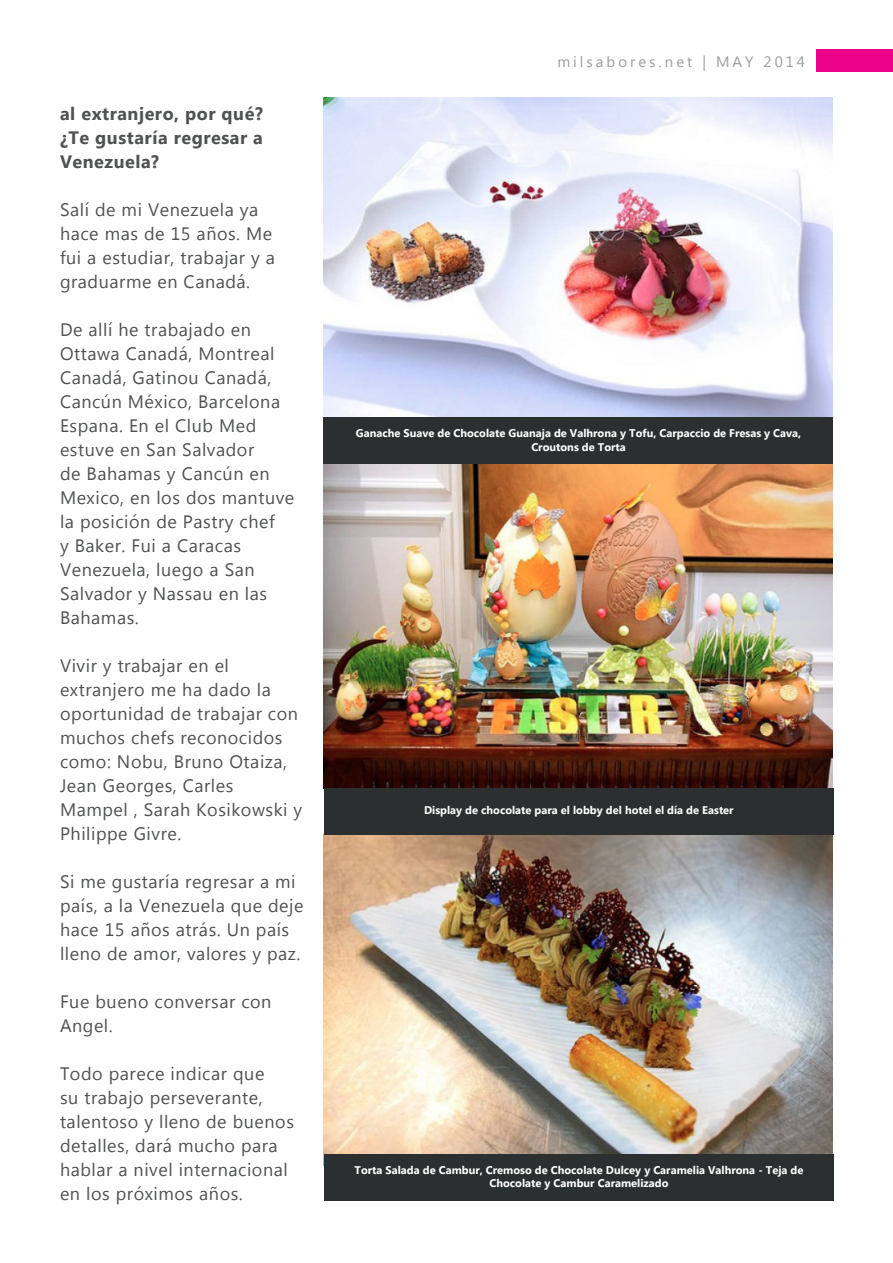
<style>
.page{position:relative;width:893px;height:1263px;background:#fff}
.page>*{position:absolute;margin:0;border:0;box-sizing:border-box;transform-origin:0 0}
.Body{font:18px/24px "Microsoft New Tai Lue";letter-spacing:.03em;color:#505252}
.Body-2{font:700 18px/24px "Microsoft New Tai Lue";letter-spacing:.03em;color:#505252;text-align:justify}
.t1{font:15px "Microsoft New Tai Lue";letter-spacing:.2em;color:#9a9c9e}
.t2{font:700 11.1px/13.4px "Microsoft New Tai Lue";color:#fff;text-align:center}
</style>
<div class="page">
<img style="left:324px;top:98px;width:509px;height:319px">
<img style="left:324px;top:835px;width:509px;height:319px">
<img style="left:324px;top:463px;width:509px;height:325px">
<div style="left:324px;top:417px;width:509px;height:46px;background:#2c2f2f"></div>
<div style="left:324px;top:788px;width:509px;height:47px;background:#2c2f2f"></div>
<div style="left:324px;top:1154px;width:509px;height:46px;background:#2c2f2f"></div>
<div style="left:816px;top:50px;width:77px;height:22px;background:#ed028c"></div>
<p class="Body-2" style="left:60px;top:103px;width:204px">al extranjero, por qué? ¿Te gustaría regresar a Venezuela?</p>
<p class="Body" style="left:60px;top:199px;width:217px">Salí de mi Venezuela ya hace mas de 15 años. Me fui a estudiar, trabajar y a graduarme en Canadá.</p>
<p class="Body" style="left:60px;top:319px;width:236px">De allí he trabajado en<br>Ottawa Canadá, Montreal<br>Canadá, Gatinou Canadá,<br>Cancún México, Barcelona<br>Espana. En el Club Med estuve en San Salvador<br>de Bahamas y Cancún en<br>Mexico, en los dos mantuve la posición de Pastry chef<br>y Baker. Fui a Caracas<br>Venezuela, luego a San<br>Salvador y Nassau en las<br>Bahamas.</p>
<p class="Body" style="left:60px;top:655px;width:244px">Vivir y trabajar en el extranjero me ha dado la oportunidad de trabajar con muchos chefs reconocidos como: Nobu, Bruno Otaiza,<br>Jean Georges, Carles<br>Mampel , Sarah Kosikowski y<br>Philippe Givre.</p>
<p class="Body" style="left:60px;top:871px;width:245px">Si me gustaría regresar a mi país, a la Venezuela que deje hace 15 años atrás. Un país lleno de amor, valores y paz.</p>
<p class="Body" style="left:60px;top:991px;width:213px">Fue bueno conversar con<br>Angel.</p>
<p class="Body" style="left:60px;top:1063px;width:235px">Todo parece indicar que<br>su trabajo perseverante, talentoso y lleno de buenos detalles, dará mucho para hablar a nivel internacional en los próximos años.</p>
<p class="t1" style="left:557px;top:53px;width:249px">milsabores.net | MAY 2014</p>
<p class="t2" style="left:356px;top:428px;width:447px">Ganache Suave de Chocolate Guanaja de Valhrona y Tofu, Carpaccio de Fresas y Cava,<br>Croutons de Torta</p>
<p class="t2" style="left:424px;top:804px;width:311px">Display de chocolate para el lobby del hotel el día de Easter</p>
<p class="t2" style="left:355px;top:1164px;width:450px">Torta Salada de Cambur, Cremoso de Chocolate Dulcey y Caramelia Valhrona - Teja de<br>Chocolate y Cambur Caramelizado</p>
</div>
